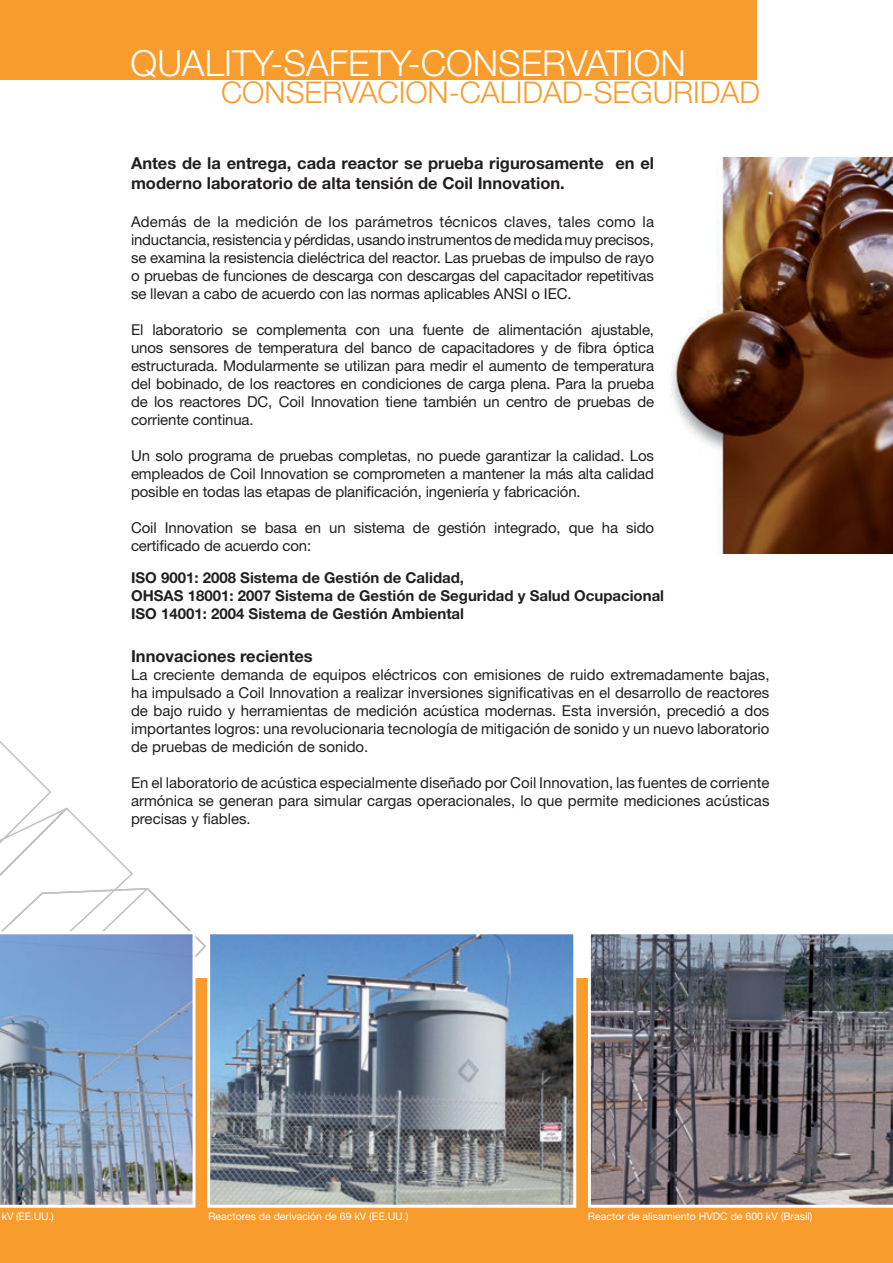
<style>
.page{position:relative;width:893px;height:1263px;background:#fff}
.page>*{position:absolute;margin:0;border:0;box-sizing:border-box;transform-origin:0 0}
.t1{font:300 36px "Helvetica Neue LT Std";color:#fff}
.t2{font:300 30px "Helvetica Neue LT Std";color:#f89c2d}
.t3{font:700 16.5px/19.8px "Helvetica Neue LT Std";color:#231f20}
.t4{font:15px/18px "Helvetica Neue LT Std";letter-spacing:-.01em;color:#231f20;text-align:justify}
.t5{font:700 15px/18px "Helvetica Neue LT Std";color:#231f20}
.t6{font:10.5px "Helvetica Neue LT Std";color:#fff}
</style>
<div class="page">
<svg style="left:0;top:741px;width:206px;height:217px"></svg>
<div style="left:0;top:978px;width:893px;height:285px;background:#f89c2d"></div>
<div style="left:0;top:0;width:757px;height:80px;background:#f89c2d"></div>
<img style="left:211px;top:935px;width:361px;height:269px">
<div style="left:207px;top:931px;width:369px;height:277px;border:3px solid #fff"></div>
<svg style="left:0;top:931px;width:195px;height:277px;background:#86a0c0"></svg>
<svg style="left:588px;top:934px;width:305px;height:274px;background:#706d73"></svg>
<img style="left:671px;top:157px;width:222px;height:396px">
<h1 class="t1" style="left:131px;top:41px;width:557px">QUALITY-SAFETY-CONSERVATION</h1>
<h2 class="t2" style="left:221px;top:74px;width:540px">CONSERVACIÓN-CALIDAD-SEGURIDAD</h2>
<p class="t3" style="left:131px;top:153px;width:524px">Antes de la entrega, cada reactor se prueba rigurosamente en el moderno laboratorio de alta tensión de Coil Innovation.</p>
<p class="t4" style="left:131px;top:212px;width:524px">Además de la medición de los parámetros técnicos claves, tales como la inductancia, resistencia y pérdidas, usando instrumentos de medida muy precisos, se examina la resistencia dieléctrica del reactor. Las pruebas de impulso de rayo o pruebas de funciones de descarga con descargas del capacitador repetitivas se llevan a cabo de acuerdo con las normas aplicables ANSI o IEC.</p>
<p class="t4" style="left:131px;top:320px;width:525px">El laboratorio se complementa con una fuente de alimentación ajustable, unos sensores de temperatura del banco de capacitadores y de fibra óptica estructurada. Modularmente se utilizan para medir el aumento de temperatura del bobinado, de los reactores en condiciones de carga plena. Para la prueba de los reactores DC, Coil Innovation tiene también un centro de pruebas de corriente continua.</p>
<p class="t4" style="left:131px;top:446px;width:524px">Un solo programa de pruebas completas, no puede garantizar la calidad. Los empleados de Coil Innovation se comprometen a mantener la más alta calidad posible en todas las etapas de planificación, ingeniería y fabricación.</p>
<p class="t4" style="left:131px;top:518px;width:524px">Coil Innovation se basa en un sistema de gestión integrado, que ha sido certificado de acuerdo con:</p>
<p class="t5" style="left:131px;top:568px;width:535px">ISO 9001: 2008 Sistema de Gestión de Calidad,<br>OHSAS 18001: 2007 Sistema de Gestión de Seguridad y Salud Ocupacional<br>ISO 14001: 2004 Sistema de Gestión Ambiental</p>
<p class="t3" style="left:131px;top:646px;width:183px">Innovaciones recientes</p>
<p class="t4" style="left:131px;top:665px;width:640px">La creciente demanda de equipos eléctricos con emisiones de ruido extremadamente bajas, ha impulsado a Coil Innovation a realizar inversiones significativas en el desarrollo de reactores de bajo ruido y herramientas de medición acústica modernas. Esta inversión, precedió a dos importantes logros: una revolucionaria tecnología de mitigación de sonido y un nuevo laboratorio de pruebas de medición de sonido.</p>
<p class="t4" style="left:131px;top:773px;width:640px">En el laboratorio de acústica especialmente diseñado por Coil Innovation, las fuentes de corriente armónica se generan para simular cargas operacionales, lo que permite mediciones acústicas precisas y fiables.</p>
<p class="t6" style="left:2px;top:1210px;width:53px">kV (EE.UU.)</p>
<p class="t6" style="left:208px;top:1210px;width:202px">Reactores de derivación de 69 kV (EE.UU.)</p>
<p class="t6" style="left:588px;top:1210px;width:226px">Reactor de alisamiento HVDC de 600 kV (Brasil)</p>
</div>
